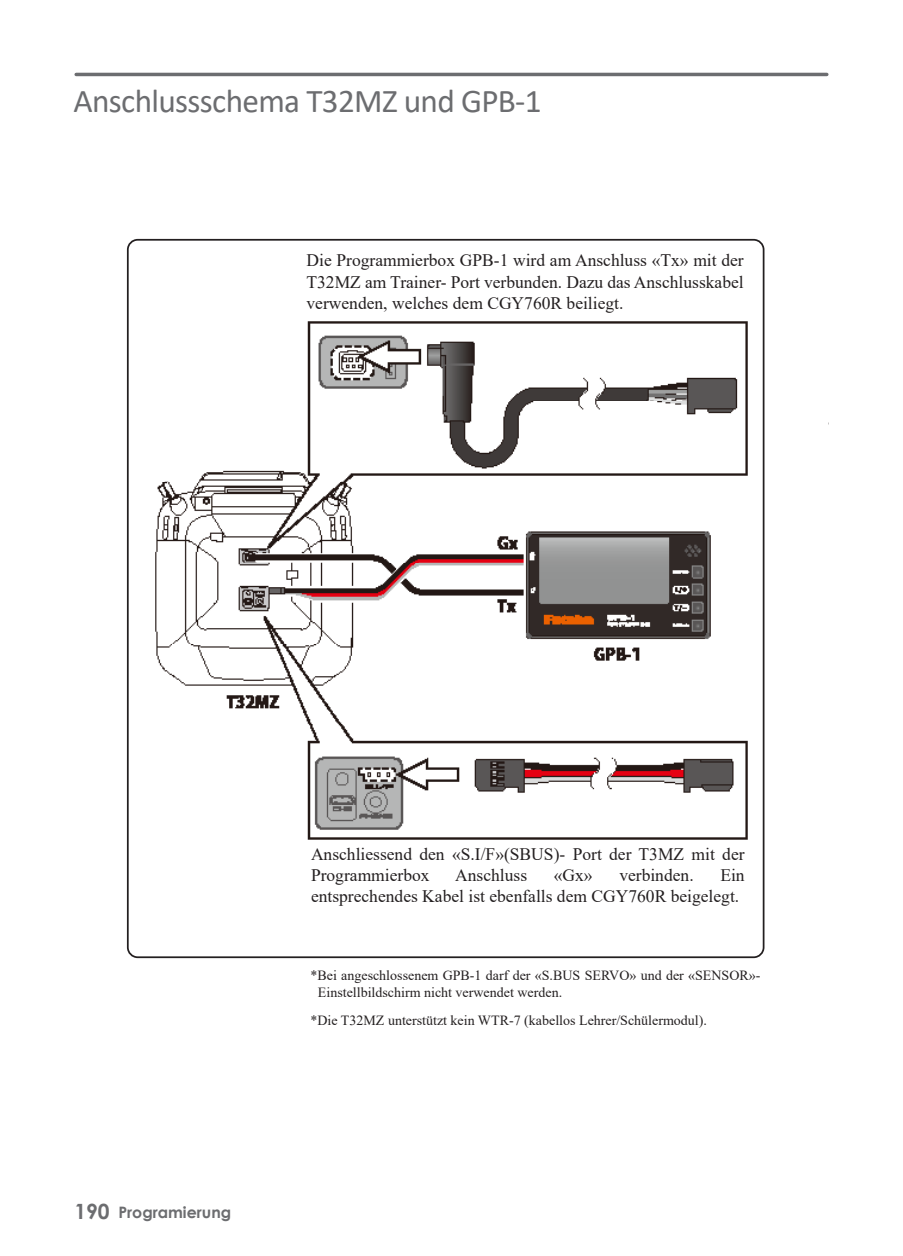
<style>
.page{position:relative;width:903px;height:1256px;background:#fff}
.page>*{position:absolute;margin:0;border:0;box-sizing:border-box;transform-origin:0 0}
.Titel_Grau_NEU{font:33.25px "Calibri";letter-spacing:-.02em;color:#6c6d70}
.SERIFEN_Text{font:17.5px/21px "Times New Roman";color:#231f20}
.t1{font:700 15.75px "Century Gothic";color:#6c6d70}
.Stern_serife{font:14px/17.5px "Times New Roman";color:#231f20}
.s1{font-size:21px}
</style>
<div class="page">
<hr style="left:76px;top:73px;width:751px;height:3px;background:#6c6d70">
<img style="left:155px;top:321px;width:593px;height:519px">
<p class="Titel_Grau_NEU" style="left:74px;top:77px;width:470px">Anschlussschema T32MZ und GPB-1</p>
<p class="SERIFEN_Text" style="left:306px;top:249px;width:439px;text-align:justify">Die Programmierbox GPB-1 wird am Anschluss «Tx» mit der T32MZ am Trainer- Port verbunden. Dazu das Anschlusskabel verwenden, welches dem CGY760R beiliegt.</p>
<p class="SERIFEN_Text" style="left:311px;top:842px;width:435px">Anschliessend den «S.I/F»(SBUS)- Port der T3MZ mit der<br>Programmierbox</p>
<p class="SERIFEN_Text" style="left:311px;top:863px;width:435px;text-indent:409px">Ein entsprechendes Kabel ist ebenfalls dem CGY760R beigelegt.</p>
<p class="SERIFEN_Text" style="left:455px;top:863px;width:73px">Anschluss</p>
<p class="SERIFEN_Text" style="left:554px;top:863px;width:40px">«Gx»</p>
<p class="SERIFEN_Text" style="left:619px;top:863px;width:76px">verbinden.</p>
<p class="t1" style="left:74px;top:1199px;width:158px"><span class="s1">190</span> Programierung</p>
<p class="Stern_serife" style="left:318px;top:965px;width:444px;text-indent:-7px">*Bei angeschlossenem GPB-1 darf der «S.BUS SERVO» und der «SENSOR»-<br>Einstellbildschirm nicht verwendet werden.</p>
<p class="Stern_serife" style="left:310px;top:1010px;width:398px">*Die T32MZ unterstützt kein WTR-7 (kabellos Lehrer/Schülermodul).</p>
</div>
